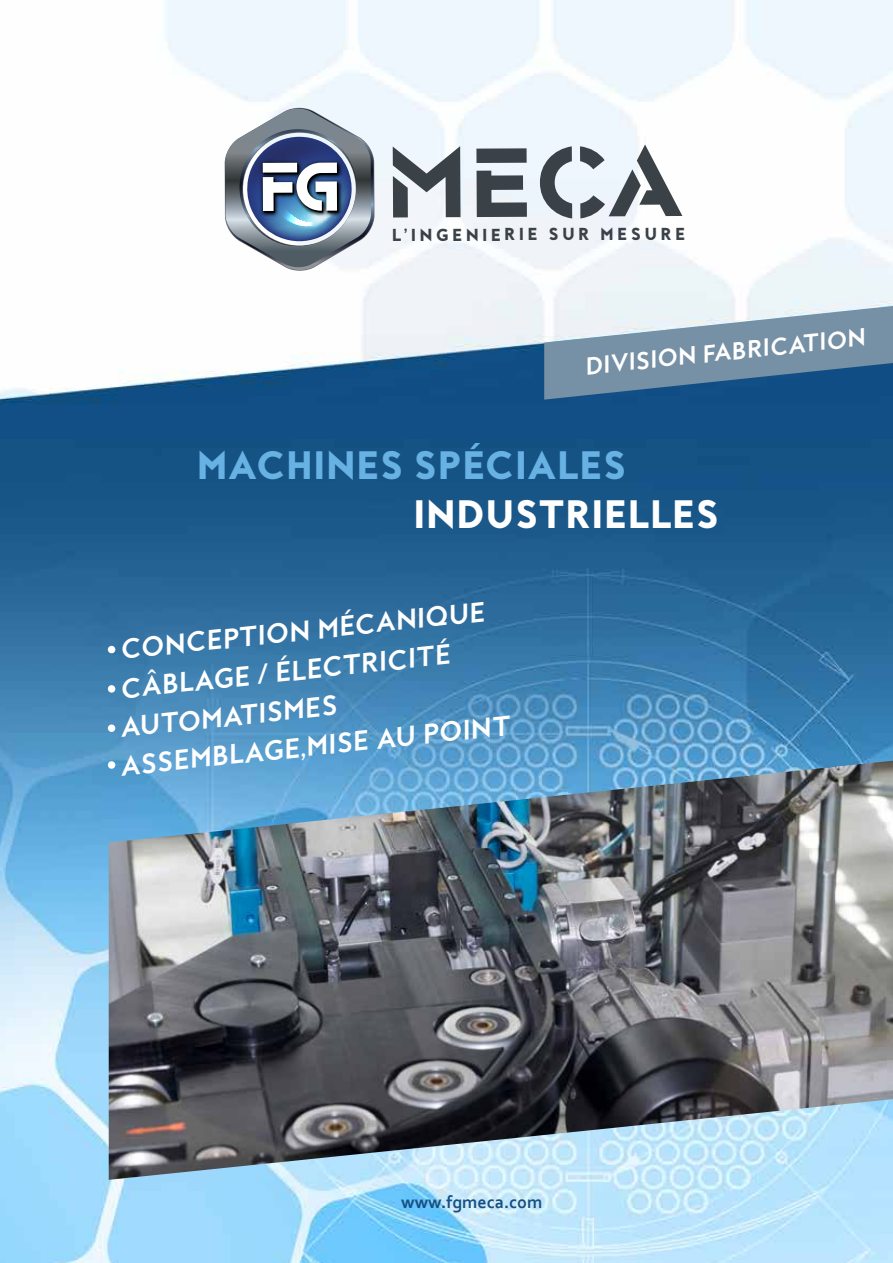
<style>
.page{position:relative;width:893px;height:1263px;background:#fff}
.page>*{position:absolute;margin:0;border:0;box-sizing:border-box;transform-origin:0 0}
.t1{font:800 36px "MB Empire";color:#68b1e3}
.t2{font:800 36px "MB Empire";color:#fff}
.t3{font:700 25.35px "MB Empire";color:#fff}
.t4{font:700 22.35px "MB Empire";color:#fff}
.t5{font:700 18px "Corbel";color:#165083}
.t6{font:800 15.75px "MB Empire";letter-spacing:.195em;color:#3b4247}
</style>
<div class="page">
<img style="left:0;top:0;width:893px;height:1263px">
<svg style="left:544px;top:306px;width:349px;height:94px;background:#7896ae"></svg>
<div style="left:108px;top:646px;width:7px;height:7px;background:#fff;border-radius:50%"></div>
<div style="left:108px;top:685px;width:7px;height:8px;background:#fff;border-radius:50%"></div>
<div style="left:108px;top:724px;width:7px;height:8px;background:#fff;border-radius:50%"></div>
<img style="left:109px;top:761px;width:784px;height:419px">
<svg style="left:393px;top:146px;width:67px;height:71px"></svg>
<svg style="left:540px;top:146px;width:32px;height:72px;background:#8f979d"></svg>
<svg style="left:580px;top:145px;width:102px;height:73px"></svg>
<svg style="left:476px;top:148px;width:51px;height:15px"></svg>
<svg style="left:477px;top:171px;width:50px;height:46px;background:#6f767b"></svg>
<svg style="left:223px;top:0;width:154px;height:1263px;background:#6e91ac"></svg>
<svg style="left:225px;top:108px;width:149px;height:162px"></svg>
<p class="t6" style="left:392px;top:224px;width:295px">L’INGENIERIE SUR MESURE</p>
<p class="t4" style="left:583px;top:352px;width:283px;rotate:-6deg">DIVISION FABRICATION</p>
<p class="t4" style="left:651px;top:348px;width:216px;rotate:-6deg">DIVISION ÉTUDES</p>
<h1 class="t1" style="left:196px;top:441px;width:432px">MACHINES SPÉCIALES</h1>
<h1 class="t2" style="left:413px;top:490px;width:308px">INDUSTRIELLES</h1>
<p class="t3" style="left:118px;top:633px;width:368px;rotate:-6deg">CONCEPTION MÉCANIQUE</p>
<p class="t3" style="left:118px;top:673px;width:334px;rotate:-6deg">CÂBLAGE / ÉLECTRICITÉ</p>
<p class="t3" style="left:118px;top:712px;width:220px;rotate:-6deg">AUTOMATISMES</p>
<p class="t3" style="left:118px;top:750px;width:394px;rotate:-6deg">ASSEMBLAGE,MISE AU POINT</p>
<p class="t5" style="left:401px;top:1191px;width:143px">www.fgmeca.com</p>
</div>
